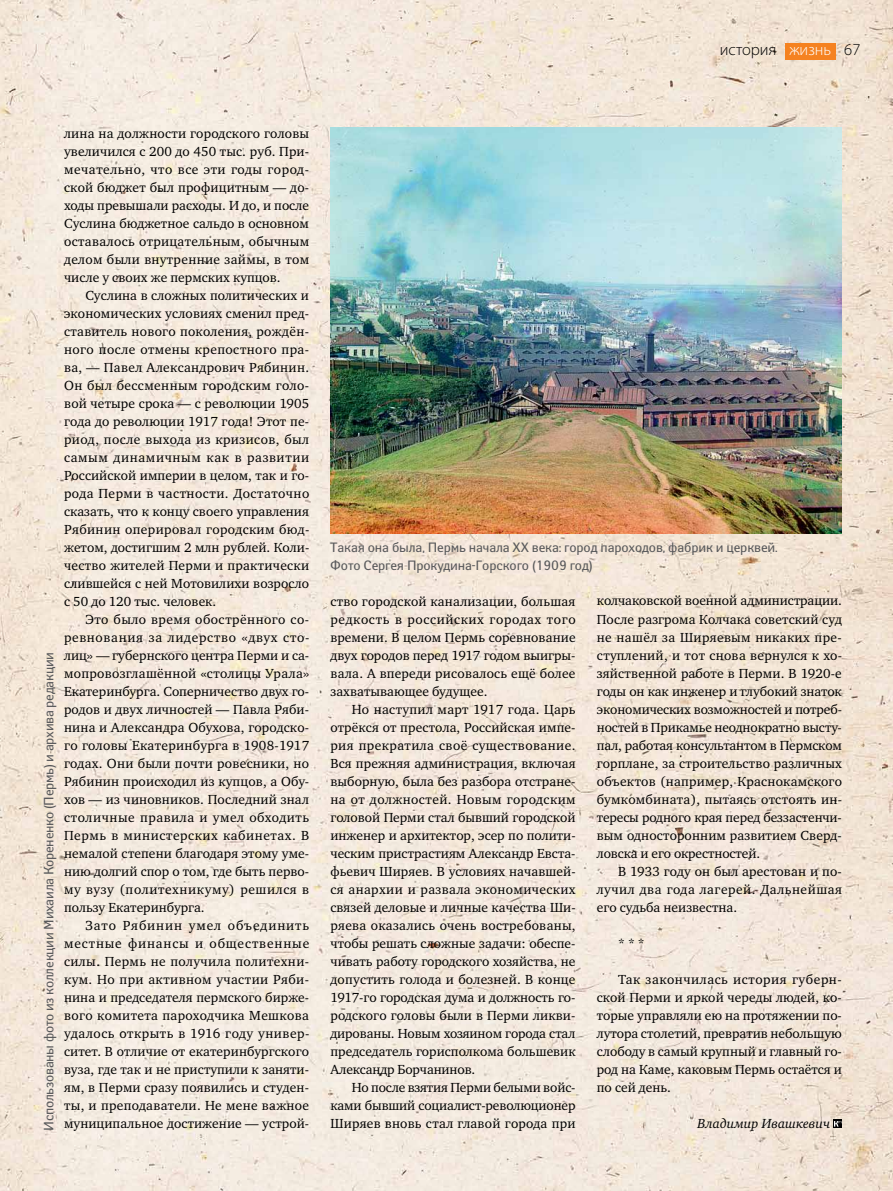
<style>
.page{position:relative;width:893px;height:1191px;background:#fff}
.page>*{position:absolute;margin:0;border:0;box-sizing:border-box;transform-origin:0 0}
.t1{font:300 16.5px "Myriad Pro";color:#000}
.t2{font:13.5px/18px "Charter ITC";letter-spacing:.005em;color:#000;text-align:justify}
.t3{font:13.5px/18px "Yanus";letter-spacing:-.01em;color:#58595b}
.t4{font:italic 13.5px "Charter ITC";color:#000}
.s1{color:#fff}
</style>
<div class="page">
<img style="left:0;top:0;width:893px;height:1191px">
<div style="left:785px;top:43px;width:50px;height:16px;background:#f58220"></div>
<svg style="left:833px;top:1119px;width:9px;height:9px"></svg>
<svg style="left:834px;top:1121px;width:7px;height:5px"></svg>
<img style="left:331px;top:127px;width:511px;height:407px">
<p class="t1" style="left:720px;top:40px;width:142px">история <span class="s1">жизнь</span> 67</p>
<p class="t2" style="left:64px;top:124px;width:247px">лина на должности городского головы увеличился с 200 до 450 тыс. руб. При&shy;мечательно, что все эти годы город&shy;ской бюджет был профицитным — до&shy;ходы превышали расходы. И до, и после Суслина бюджетное сальдо в основном оставалось отрицательным, обычным делом были внутренние займы, в том числе у своих же пермских купцов.</p>
<p class="t2" style="left:64px;top:286px;width:247px;text-indent:21px">Суслина в сложных политических и экономических условиях сменил пред&shy;ставитель нового поколения, рождён&shy;ного после отмены крепостного пра&shy;ва, — Павел Александрович Рябинин.<br>Он был бессменным городским голо&shy;вой четыре срока — с революции 1905 года до революции 1917 года! Этот пе&shy;риод, после выхода из кризисов, был самым динамичным как в развитии Российской империи в целом, так и го&shy;рода Перми в частности. Достаточно сказать, что к концу своего управления Рябинин оперировал городским бюд&shy;жетом, достигшим 2 млн рублей. Коли&shy;чество жителей Перми и практически слившейся с ней Мотовилихи возросло с 50 до 120 тыс. человек.</p>
<p class="t2" style="left:64px;top:610px;width:247px;text-indent:21px">Это было время обострённого со&shy;ревнования за лидерство «двух сто&shy;лиц» — губернского центра Перми и са&shy;мопровозглашённой «столицы Урала» Екатеринбурга. Соперничество двух го&shy;родов и двух личностей — Павла Ряби&shy;нина и Александра Обухова, городско&shy;го головы Екатеринбурга в 1908-1917 годах. Они были почти ровесники, но Рябинин происходил из купцов, а Обу&shy;хов — из чиновников. Последний знал столичные правила и умел обходить Пермь в министерских кабинетах. В немалой степени благодаря этому уме&shy;нию долгий спор о том, где быть перво&shy;му вузу (политехникуму) решился в пользу Екатеринбурга.</p>
<p class="t2" style="left:64px;top:916px;width:247px;text-indent:21px">Зато Рябинин умел объединить местные финансы и общественные силы. Пермь не получила политехни&shy;кум. Но при активном участии Ряби&shy;нина и председателя пермского бирже&shy;вого комитета пароходчика Мешкова удалось открыть в 1916 году универ&shy;ситет. В отличие от екатеринбургского вуза, где так и не приступили к заняти&shy;ям, в Перми сразу появились и студен&shy;ты, и преподаватели. Не мене важное муниципальное достижение — устрой-</p>
<p class="t3" style="left:40px;top:1131px;width:481px;rotate:-90deg">И спользованы фото из коллекции Михаила Корененко (Пермь) и архива редакции</p>
<p class="t3" style="left:330px;top:538px;width:449px">Такая она была, Пермь начала XX века: город пароходов, фабрик и церквей.<br>Фото Сергея Прокудина-Горского (1909 год)</p>
<p class="t2" style="left:330px;top:592px;width:247px">ство городской канализации, большая редкость в российских городах того времени. В целом Пермь соревнование двух городов перед 1917 годом выигры&shy;вала. А впереди рисовалось ещё более захватывающее будущее.</p>
<p class="t2" style="left:330px;top:700px;width:247px;text-indent:21px">Но наступил март 1917 года. Царь отрёкся от престола, Российская импе&shy;рия прекратила своё существование.<br>Вся прежняя администрация, включая выборную, была без разбора отстране&shy;на от должностей. Новым городским головой Перми стал бывший городской инженер и архитектор, эсер по полити&shy;ческим пристрастиям Александр Евста&shy;фьевич Ширяев. В условиях начавшей&shy;ся анархии и развала экономических связей деловые и личные качества Ши&shy;ряева оказались очень востребованы, чтобы решать сложные задачи: обеспе&shy;чивать работу городского хозяйства, не допустить голода и болезней. В конце 1917-го городская дума и должность го&shy;родского головы были в Перми ликви&shy;дированы. Новым хозяином города стал председатель горисполкома большевик Александр Борчанинов.</p>
<p class="t2" style="left:330px;top:1078px;width:247px;text-indent:21px">Но после взятия Перми белыми войс&shy;ками бывший социалист-революционер Ширяев вновь стал главой города при</p>
<p class="t2" style="left:597px;top:592px;width:247px">колчаковской военной администрации.<br>После разгрома Колчака советский суд не нашёл за Ширяевым никаких пре&shy;ступлений, и тот снова вернулся к хо&shy;зяйственной работе в Перми. В 1920-е годы он как инженер и глубокий знаток экономических возможностей и потреб&shy;ностей в Прикамье неоднократно высту&shy;пал, работая консультантом в Пермском горплане, за строительство различных объектов (например, Краснокамского бумкомбината), пытаясь отстоять ин&shy;тересы родного края перед беззастенчи&shy;вым односторонним развитием Сверд&shy;ловска и его окрестностей.</p>
<p class="t2" style="left:597px;top:862px;width:247px;text-indent:21px">В 1933 году он был арестован и по&shy;лучил два года лагерей. Дальнейшая его судьба неизвестна.</p>
<p class="t2" style="left:618px;top:934px;width:28px">* * *</p>
<p class="t2" style="left:597px;top:970px;width:247px;text-indent:21px">Так закончилась история губерн&shy;ской Перми и яркой череды людей, ко&shy;торые управляли ею на протяжении по&shy;лутора столетий, превратив небольшую слободу в самый крупный и главный го&shy;род на Каме, каковым Пермь остаётся и по сей день.</p>
<p class="t4" style="left:698px;top:1114px;width:134px">Владимир Ивашкевич</p>
</div>
